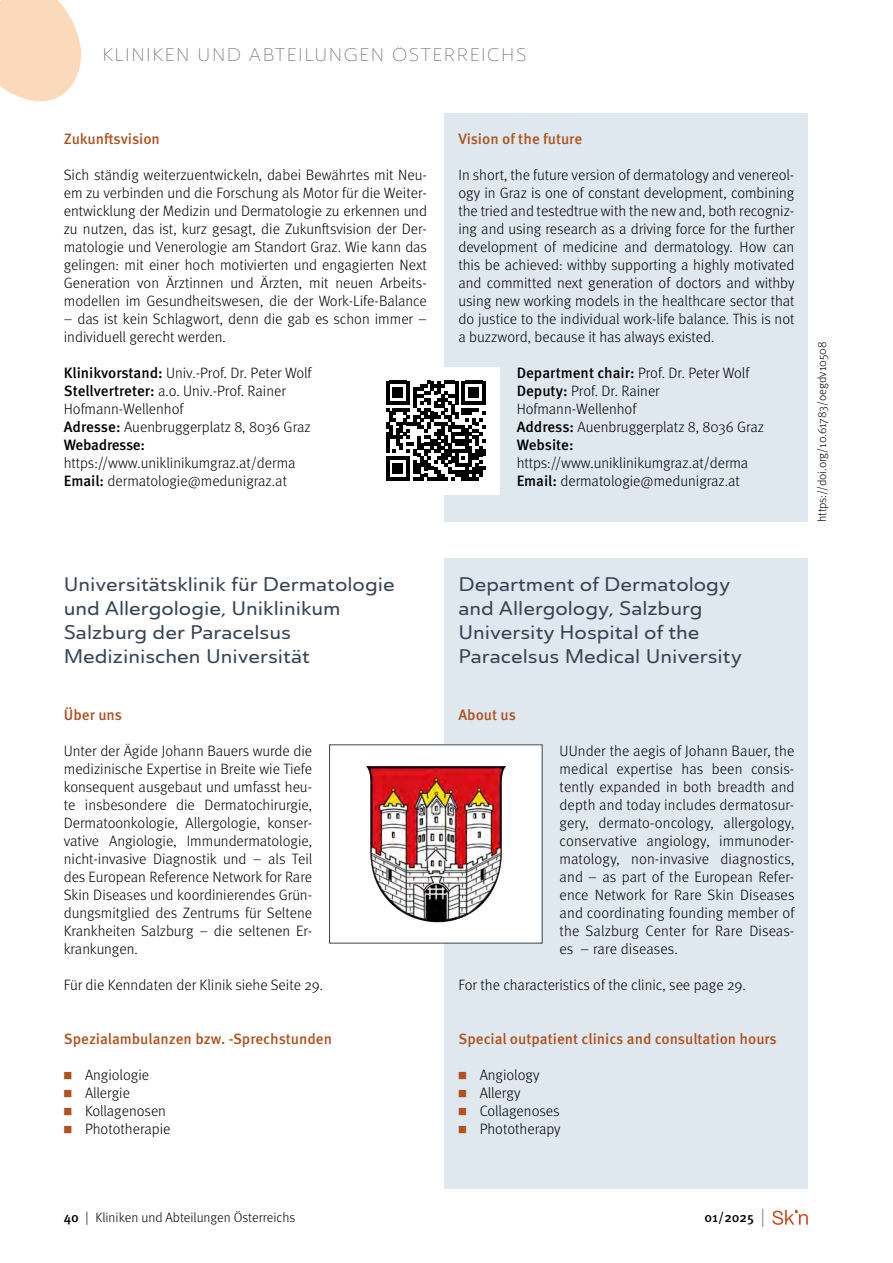
<style>
.page{position:relative;width:893px;height:1263px;background:#fff}
.page>*{position:absolute;margin:0;border:0;box-sizing:border-box;transform-origin:0 0}
.Beitragstitel{font:500 expanded 19.5px/24px "Ainslie Sans";color:#384553}
.Beitragstitel_ENG{font:500 expanded 19.5px/24px "Ainslie Sans";color:#384553}
.t1{font:300 expanded 18px "Ainslie Sans";letter-spacing:.05em;color:#706f6f}
.Text{font:300 15px/18px "Meta Pro";color:#000}
.Text_ENG{font:300 15px/18px "Meta Pro";color:#000;text-align:justify}
.Überschrift{font:500 15px "Meta Pro";color:#af521f}
.Liste_ENG{font:300 15px "Meta Pro";color:#000}
.t2{font:300 13.5px "Meta Pro";color:#000}
.t3{font:500 13.5px "Meta Pro";color:#000}
.t4{font:300 12px "Meta Pro";color:#000}
.s1{font-weight:500}
.s2{font-size:9.75px;color:#af521f}
.s3{font-weight:300;font-size:18.9px;color:#706f6f}
</style>
<div class="page">
<svg style="left:0;top:0;width:82px;height:102px"></svg>
<svg style="left:772px;top:1210px;width:36px;height:15px"></svg>
<div style="left:445px;top:114px;width:363px;height:408px;background:#dfe8ef"></div>
<div style="left:445px;top:558px;width:363px;height:630px;background:#dfe8ef"></div>
<div style="left:372px;top:367px;width:128px;height:127px;background:#fff"></div>
<svg style="left:386px;top:381px;width:100px;height:100px"></svg>
<div style="left:330px;top:745px;width:212px;height:198px;background:#fff"></div>
<img style="left:366px;top:766px;width:140px;height:157px">
<div style="left:329px;top:744px;width:214px;height:199px;border:1px solid #384553"></div>
<p class="t1" style="left:102px;top:44px;width:63px">KLINIKEN</p>
<p class="t1" style="left:197px;top:44px;width:132px">UN D ABTEILUNGEN</p>
<p class="t1" style="left:392px;top:44px;width:109px">ÖSTERREICHS</p>
<p class="Überschrift" style="left:64px;top:127px;width:98px">Zukunftsvision</p>
<p class="Text" style="left:64px;top:165px;width:365px;text-align:justify">Sich ständig weiterzuentwickeln, dabei Bewährtes mit Neu&shy;em zu verbinden und die Forschung als Motor für die Weiter&shy;entwicklung der Medizin und Dermatologie zu erkennen und zu nutzen, das ist, kurz gesagt, die Zukunftsvision der Der&shy;matologie und Venerologie am Standort Graz. Wie kann das gelingen: mit einer hoch motivierten und engagierten Next Generation von Ärztinnen und Ärzten, mit neuen Arbeits&shy;modellen im Gesundheitswesen, die der Work-Life-Balance</p>
<p class="Text" style="left:64px;top:309px;width:365px">– das ist kein Schlagwort, denn die gab es schon immer – individuell gerecht werden.</p>
<p class="Text" style="left:64px;top:363px;width:249px"><span class="s1">Klinikvorstand:</span> Univ.-Prof. Dr. Peter Wolf</p>
<p class="Text" style="left:64px;top:381px;width:224px"><span class="s1">Stellvertreter:</span> a.o. Univ.-Prof. Rainer<br>Hofmann-Wellenhof</p>
<p class="Text" style="left:64px;top:417px;width:248px"><span class="s1">Adresse:</span> Auenbruggerplatz 8, 8036 Graz</p>
<p class="Text" style="left:64px;top:435px;width:233px"><span class="s1">Webadresse: </span>https://www.uniklinikumgraz.at/derma</p>
<p class="Text" style="left:64px;top:471px;width:225px"><span class="s1">Email:</span> dermatologie@medunigraz.at</p>
<p class="Beitragstitel" style="left:64px;top:572px;width:332px">Universitätsklinik für Dermatologie und Allergologie, Uniklinikum<br>Salzburg der Paracelsus<br>Medizinischen Universität</p>
<p class="Überschrift" style="left:64px;top:703px;width:60px">Über uns</p>
<p class="Text" style="left:64px;top:741px;width:250px;text-align:justify">Unter der Ägide Johann Bauers wurde die medizinische Expertise in Breite wie Tiefe konsequent ausgebaut und umfasst heu&shy;te insbesondere die Dermatochirurgie, Dermatoonkologie, Allergologie, konser&shy;vative Angiologie, Immundermatologie, nicht-invasive Diagnostik und – als Teil des European Reference Network for Rare Skin Diseases und koordinierendes Grün&shy;dungsmitglied des Zentrums für Seltene Krankheiten Salzburg – die seltenen Er&shy;krankungen.</p>
<p class="Text" style="left:64px;top:975px;width:261px">Für die Kenndaten der Klinik siehe Seite 29.</p>
<p class="Überschrift" style="left:64px;top:1027px;width:270px">Spezialambulanzen bzw. -Sprechstunden</p>
<p class="Text_ENG" style="left:64px;top:1065px;width:87px"><span class="s2">■</span> Angiologie</p>
<p class="Text_ENG" style="left:64px;top:1083px;width:68px"><span class="s2">■</span> Allergie</p>
<p class="Text_ENG" style="left:64px;top:1101px;width:104px"><span class="s2">■</span> Kollagenosen</p>
<p class="Text_ENG" style="left:64px;top:1119px;width:108px"><span class="s2">■</span> Phototherapie</p>
<p class="Überschrift" style="left:458px;top:127px;width:125px">Vision of the future</p>
<p class="Text_ENG" style="left:458px;top:165px;width:338px">In short, the future version of dermatology and venereol&shy;ogy in Graz is one of constant development, combining the tried and testedtrue with the new and, both recogniz&shy;ing and using research as a driving force for the further development of medicine and dermatology. How can this be achieved: withby supporting a highly motivated and committed next generation of doctors and withby using new working models in the healthcare sector that do justice to the individual work-life balance. This is not a buzzword, because it has always existed.</p>
<p class="Text_ENG" style="left:517px;top:363px;width:234px"><span class="s1">Department chair:</span> Prof. Dr. Peter Wolf</p>
<p class="Text_ENG" style="left:517px;top:381px;width:145px"><span class="s1">Deputy:</span> Prof. Dr. Rainer<br>Hofmann-Wellenhof</p>
<p class="Text_ENG" style="left:517px;top:417px;width:249px"><span class="s1">Address:</span> Auenbruggerplatz 8, 8036 Graz</p>
<p class="Text_ENG" style="left:517px;top:435px;width:233px"><span class="s1">Website: </span>https://www.uniklinikumgraz.at/derma</p>
<p class="Text_ENG" style="left:517px;top:471px;width:225px"><span class="s1">Email:</span> dermatologie@medunigraz.at</p>
<p class="t4" style="left:813px;top:522px;width:182px;rotate:-90deg">https://doi.org/10.61783/oegdv10508</p>
<p class="Beitragstitel_ENG" style="left:458px;top:572px;width:285px">Department of Dermatology and Allergology, Salzburg<br>University Hospital of the<br>Paracelsus Medical University</p>
<p class="Überschrift" style="left:458px;top:703px;width:59px">About us</p>
<p class="Text_ENG" style="left:560px;top:741px;width:236px">UUnder the aegis of Johann Bauer, the medical expertise has been consis&shy;tently expanded in both breadth and depth and today includes dermatosur&shy;gery, dermato-oncology, allergology, conservative angiology, immunoder&shy;matology, non-invasive diagnostics, and – as part of the European Refer&shy;ence Network for Rare Skin Diseases and coordinating founding member of the Salzburg Center for Rare Diseas&shy;es – rare diseases.</p>
<p class="Text_ENG" style="left:458px;top:975px;width:289px">For the characteristics of the clinic, see page 29.</p>
<p class="Überschrift" style="left:458px;top:1027px;width:320px">Special outpatient clinics and consultation hours</p>
<p class="Liste_ENG" style="left:458px;top:1064px;width:83px"><span class="s2">■</span> Angiology</p>
<p class="Liste_ENG" style="left:458px;top:1082px;width:63px"><span class="s2">■</span> Allergy</p>
<p class="Liste_ENG" style="left:458px;top:1100px;width:103px"><span class="s2">■</span> Collagenoses</p>
<p class="Liste_ENG" style="left:458px;top:1118px;width:104px"><span class="s2">■</span> Phototherapy</p>
<p class="t2" style="left:64px;top:1208px;width:233px"><span class="s1">40</span> | Kliniken und Abteilungen Österreichs</p>
<p class="t3" style="left:705px;top:1206px;width:62px">01/2025 <span class="s3">|</span></p>
</div>
